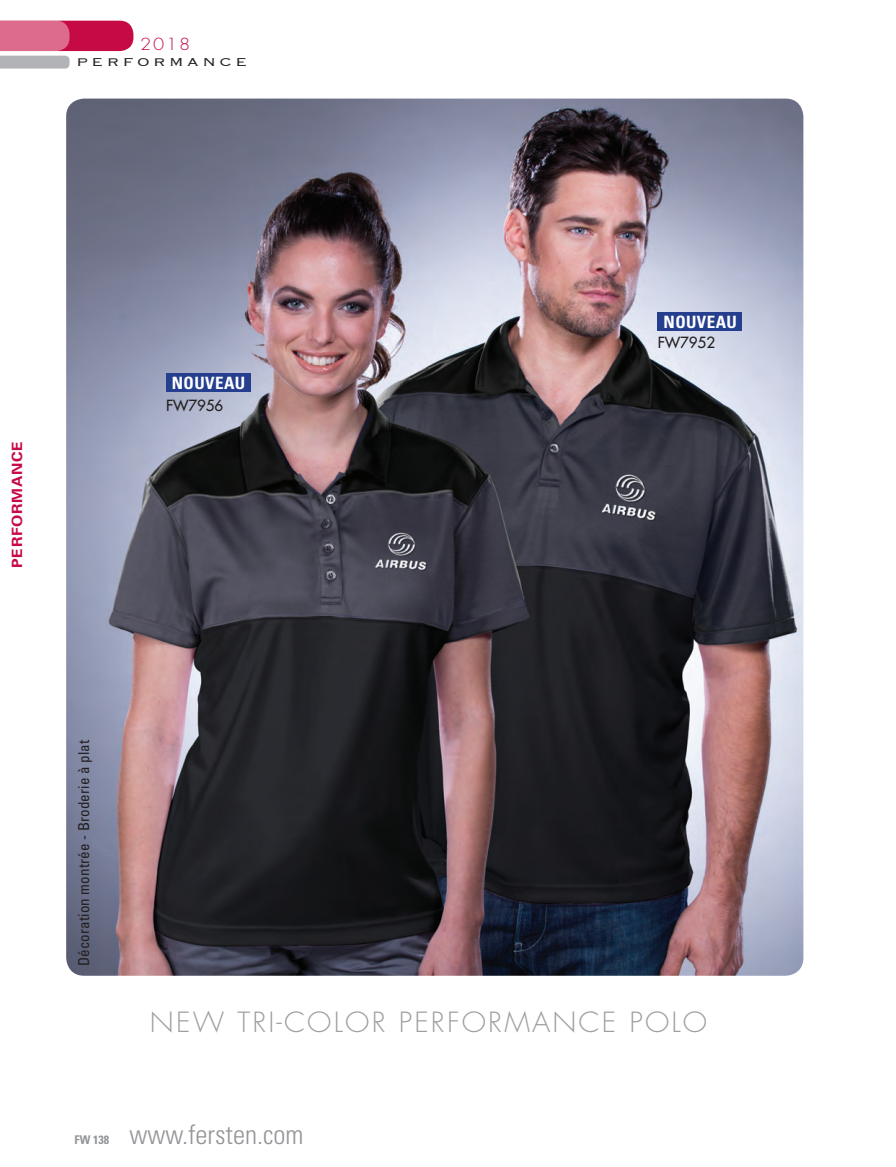
<style>
.page{position:relative;width:896px;height:1167px;background:#fff}
.page>*{position:absolute;margin:0;border:0;box-sizing:border-box;transform-origin:0 0}
.t1{font:300 27px "Futura";letter-spacing:.075em;color:#9d9fa2;scale:1.05 1}
.t2{font:300 condensed 27px "Univers";color:#939598}
.t3{font:700 condensed 16.95px "Univers";letter-spacing:.025em;color:#fff}
.t4{font:300 16.2px "Futura";color:#c60a45;scale:1.11 1}
.t5{font:condensed 15px "Univers";letter-spacing:.01em;color:#231f20}
.t6{font:15px "Futura";color:#231f20}
.t7{font:300 14.85px "Copperplate";letter-spacing:.2em;color:#231f20;scale:1.18 1}
.t8{font:700 14.1px "Univers";letter-spacing:.04em;color:#c60a45;scale:1.11 1}
.t9{font:700 condensed 12px "Univers";color:#939598}
</style>
<div class="page">
<svg style="left:0;top:21px;width:133px;height:48px"></svg>
<img style="left:66px;top:99px;width:737px;height:877px">
<div style="left:657px;top:312px;width:85px;height:19px;background:#253f8e"></div>
<div style="left:166px;top:373px;width:84px;height:19px;background:#253f8e"></div>
<p class="t4" style="left:140px;top:34px;width:47px">2018</p>
<p class="t7" style="left:76px;top:52px;width:146px">PERFORMANCE</p>
<p class="t8" style="left:8px;top:568px;width:115px;rotate:-90deg">PERFORMANCE</p>
<p class="t3" style="left:172px;top:373px;width:75px">NOUVEAU</p>
<p class="t6" style="left:166px;top:395px;width:59px">FW7956</p>
<p class="t3" style="left:663px;top:311px;width:75px">NOUVEAU</p>
<p class="t6" style="left:657px;top:333px;width:59px">FW7952</p>
<p class="t5" style="left:74px;top:966px;width:228px;rotate:-90deg">Décoration montrée - Broderie à plat</p>
<h1 class="t1" style="left:150px;top:1005px;width:532px">NEW TRI-COLOR PERFORMANCE POLO</h1>
<p class="t9" style="left:74px;top:1132px;width:36px">FW 138</p>
<h1 class="t2" style="left:129px;top:1118px;width:176px">www.fersten.com</h1>
</div>
